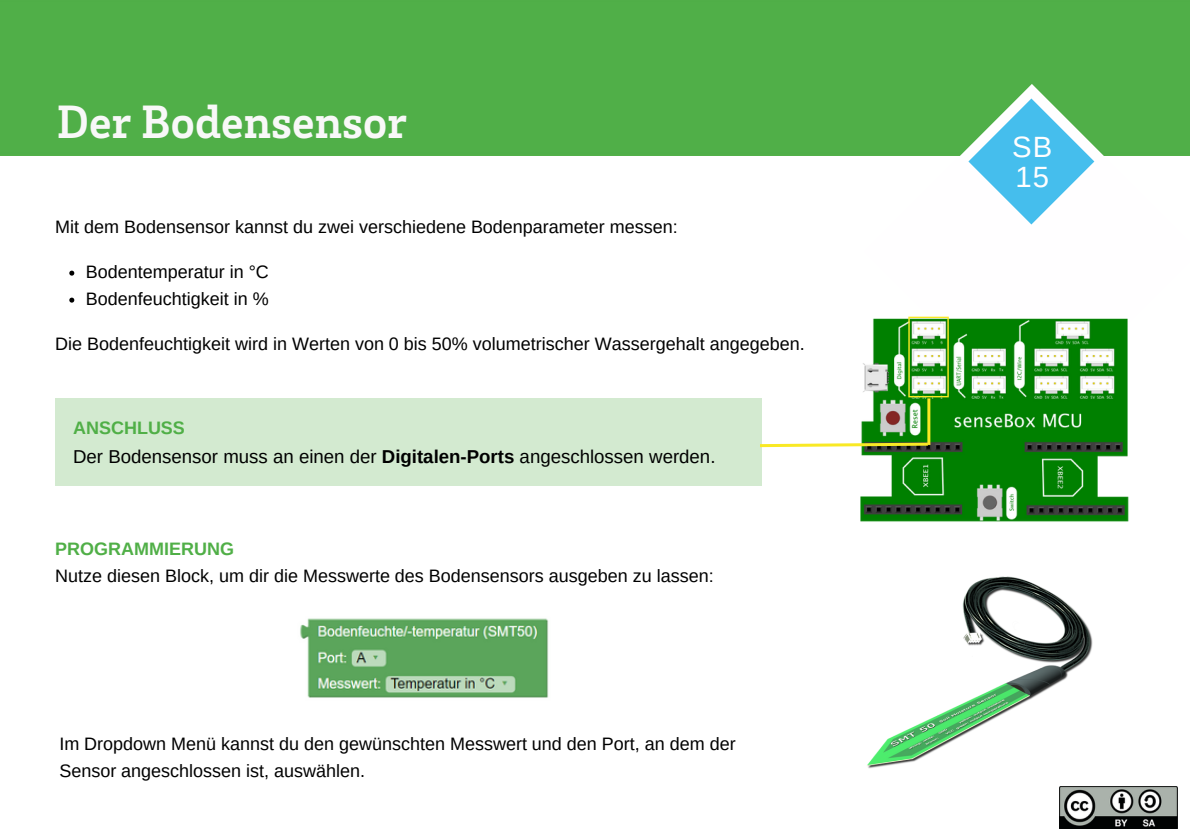
<style>
.page{position:relative;width:1190px;height:839px;background:#fff}
.page>*{position:absolute;margin:0;border:0;box-sizing:border-box;transform-origin:0 0}
.t1{font:700 48px "Brix Slab";color:#f8f8f8}
.t2{font:29.4px/30.4px "Arimo";color:#fffeff}
.t3{font:18.6px "Arimo";color:#000}
.t4{font:18px/27px "Arimo";color:#000}
.t5{font:700 18px "Arimo";color:#50af47}
.s1{font-weight:700}
</style>
<div class="page">
<div style="left:0;top:0;width:1190px;height:156px;background:#50af48"></div>
<svg style="left:864px;top:84px;width:326px;height:141px;fill:#50af48"></svg>
<img style="left:1059px;top:786px;width:119px;height:42px">
<svg style="left:968px;top:98px;width:126px;height:126px"></svg>
<div style="left:55px;top:398px;width:706px;height:87px;background:#d3ead0"></div>
<img style="left:860px;top:318px;width:269px;height:204px">
<svg style="left:69px;top:270px;width:5px;height:5px"></svg>
<svg style="left:69px;top:297px;width:5px;height:5px"></svg>
<svg style="left:760px;top:441px;width:171px;height:7px"></svg>
<hr style="left:927px;top:398px;width:3px;height:47px;background:#f9e924">
<svg style="left:908px;top:316px;width:41px;height:81px"></svg>
<img style="left:300px;top:618px;width:249px;height:80px">
<img style="left:867px;top:576px;width:226px;height:193px">
<h1 class="t1" style="left:57px;top:103px;width:352px">Der Bodensensor</h1>
<p class="t4" style="left:55px;top:213px;width:624px">Mit dem Bodensensor kannst du zwei verschiedene Bodenparameter messen:</p>
<p class="t4" style="left:86px;top:258px;width:185px">Bodentemperatur in °C<br>Bodenfeuchtigkeit in %</p>
<p class="t4" style="left:55px;top:330px;width:751px">Die Bodenfeuchtigkeit wird in Werten von 0 bis 50% volumetrischer Wassergehalt angegeben.</p>
<p class="t5" style="left:73px;top:418px;width:113px">ANSCHLUSS</p>
<p class="t3" style="left:73px;top:446px;width:644px">Der Bodensensor muss an einen der <span class="s1">Digitalen-Ports</span> angeschlossen werden.</p>
<p class="t5" style="left:55px;top:538px;width:180px">PROGRAMMIERUNG</p>
<p class="t4" style="left:55px;top:562px;width:660px">Nutze diesen Block, um dir die Messwerte des Bodensensors ausgeben zu lassen:</p>
<p class="t4" style="left:59px;top:730px;width:678px">Im Dropdown Menü kannst du den gewünschten Messwert und den Port, an dem der<br>Sensor angeschlossen ist, auswählen.</p>
<h2 class="t2" style="left:1012px;top:131px;width:42px">SB<br>15</h2>
</div>
